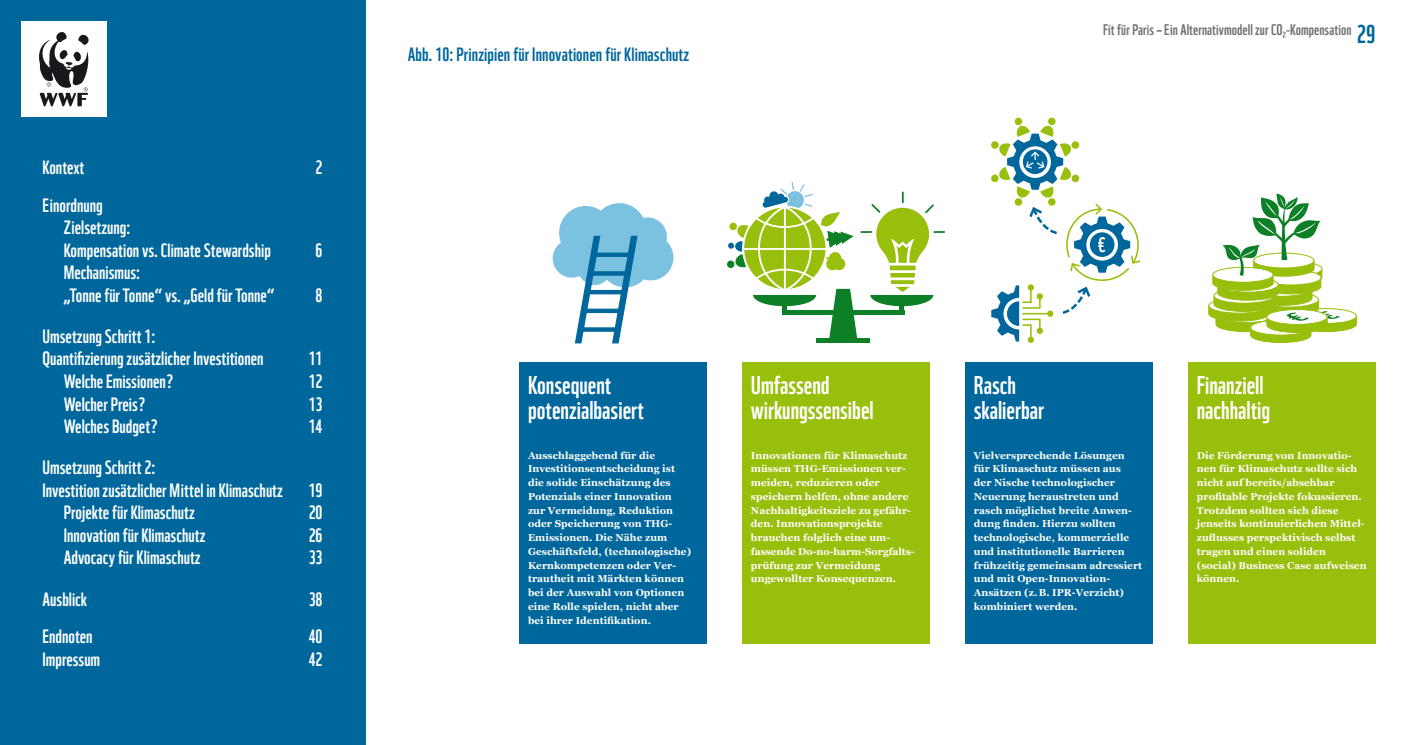
<style>
.page{position:relative;width:1418px;height:745px;background:#fff}
.page>*{position:absolute;margin:0;border:0;box-sizing:border-box;transform-origin:0 0}
.t1{font:25px/25px "WWF";color:#fff}
.t2{font:18.75px/22.5px "WWF";color:#fff}
.t3{font:18.75px "WWF";letter-spacing:.005em;color:#00679c}
.t4{font:15px "WWF";letter-spacing:.005em;color:#707173}
.t5{font:700 10px/13.8px "Georgia";letter-spacing:.005em;color:#fff}
.s1{font-size:25px;color:#00679c}
</style>
<div class="page">
<div style="left:0;top:0;width:365px;height:744px;background:#00679c"></div>
<div style="left:519px;top:361px;width:187px;height:282px;background:#00679c"></div>
<div style="left:965px;top:361px;width:187px;height:282px;background:#00679c"></div>
<div style="left:742px;top:361px;width:187px;height:282px;background:#98bf0c"></div>
<div style="left:1187px;top:361px;width:188px;height:282px;background:#98bf0c"></div>
<div style="left:816px;top:338px;width:53px;height:5px;background:#0d7f26"></div>
<svg style="left:727px;top:182px;width:218px;height:158px"></svg>
<svg style="left:552px;top:203px;width:121px;height:141px"></svg>
<svg style="left:991px;top:117px;width:150px;height:224px"></svg>
<svg style="left:1208px;top:193px;width:149px;height:150px"></svg>
<div style="left:21px;top:21px;width:85px;height:96px;background:#fff"></div>
<svg style="left:39px;top:32px;width:50px;height:74px"></svg>
<h2 class="t2" style="left:43px;top:155px;width:43px">Kontext</h2>
<h2 class="t2" style="left:316px;top:155px;width:8px">2</h2>
<h2 class="t2" style="left:64px;top:192px;width:209px;text-indent:-21px">Einordnung<br>Zielsetzung:<br>Kompensation vs. Climate Stewardship</h2>
<h2 class="t2" style="left:316px;top:237px;width:8px">6</h2>
<h2 class="t2" style="left:64px;top:260px;width:212px">Mechanismus:<br>„Tonne für Tonne“ vs. „Geld für Tonne“</h2>
<h2 class="t2" style="left:43px;top:324px;width:223px">Umsetzung Schritt 1:<br>Quantifizierung zusätzlicher Investitionen</h2>
<h2 class="t2" style="left:316px;top:282px;width:8px">8</h2>
<h2 class="t2" style="left:309px;top:346px;width:15px">11</h2>
<h2 class="t2" style="left:64px;top:369px;width:111px">Welche Emissionen ?</h2>
<h2 class="t2" style="left:309px;top:369px;width:15px">12</h2>
<h2 class="t2" style="left:64px;top:391px;width:83px">Welcher Preis ?</h2>
<h2 class="t2" style="left:309px;top:391px;width:15px">13</h2>
<h2 class="t2" style="left:64px;top:414px;width:95px">Welches Budget ?</h2>
<h2 class="t2" style="left:309px;top:414px;width:15px">14</h2>
<h2 class="t2" style="left:43px;top:455px;width:242px">Umsetzung Schritt 2:<br>Investition zusätzlicher Mittel in Klimaschutz</h2>
<h2 class="t2" style="left:309px;top:477px;width:15px">19</h2>
<h2 class="t2" style="left:64px;top:500px;width:132px">Projekte für Klimaschutz</h2>
<h2 class="t2" style="left:309px;top:500px;width:15px">20</h2>
<h2 class="t2" style="left:64px;top:522px;width:143px">Innovation für Klimaschutz</h2>
<h2 class="t2" style="left:309px;top:522px;width:15px">26</h2>
<h2 class="t2" style="left:64px;top:545px;width:138px">Advocacy für Klimaschutz</h2>
<h2 class="t2" style="left:309px;top:545px;width:15px">33</h2>
<h2 class="t2" style="left:43px;top:586px;width:46px">Ausblick</h2>
<h2 class="t2" style="left:309px;top:586px;width:15px">38</h2>
<h2 class="t2" style="left:43px;top:624px;width:52px">Endnoten</h2>
<h2 class="t2" style="left:309px;top:624px;width:15px">40</h2>
<h2 class="t2" style="left:43px;top:646px;width:59px">Impressum</h2>
<h2 class="t2" style="left:309px;top:646px;width:15px">42</h2>
<h2 class="t3" style="left:407px;top:42px;width:283px">Abb. 10: Prinzipien für Innovationen für Klimaschutz</h2>
<h3 class="t4" style="left:1103px;top:20px;width:274px">Fit für Paris – Ein Alternativmodell zur CO₂-Kompensation <span class="s1">29</span></h3>
<h1 class="t1" style="left:528px;top:371px;width:118px">Konsequent potenzialbasiert</h1>
<p class="t5" style="left:528px;top:447px;width:165px">Ausschlaggebend für die<br>Investitionsentscheidung ist die solide Einschätzung des<br>Potenzials einer Innovation zur Vermeidung, Reduktion oder Speicherung von THG-<br>Emissionen. Die Nähe zum<br>Geschäftsfeld, (technologische)<br>Kernkompetenzen oder Ver&shy;trautheit mit Märkten können bei der Auswahl von Optionen eine Rolle spielen, nicht aber bei ihrer Identifikation.</p>
<h1 class="t1" style="left:751px;top:371px;width:124px">Umfassend wirkungssensibel</h1>
<p class="t5" style="left:751px;top:447px;width:164px">Innovationen für Klimaschutz müssen THG-Emissionen ver&shy;meiden, reduzieren oder speichern helfen, ohne andere<br>Nachhaltigkeitsziele zu gefähr&shy;den. Innovationsprojekte brauchen folglich eine um&shy;fassende Do-no-harm-Sorgfalts&shy;prüfung zur Vermeidung ungewollter Konsequenzen.</p>
<h1 class="t1" style="left:973px;top:371px;width:72px">Rasch skalierbar</h1>
<p class="t5" style="left:973px;top:447px;width:170px">Vielversprechende Lösungen für Klimaschutz müssen aus<br>der Nische technologischer<br>Neuerung heraustreten und rasch möglichst breite Anwen&shy;dung finden. Hierzu sollten technologische, kommerzielle und institutionelle Barrieren frühzeitig gemeinsam adressiert und mit Open-Innovation-<br>Ansätzen (z.B. IPR-Verzicht) kombiniert werden.</p>
<h1 class="t1" style="left:1196px;top:371px;width:75px">Finanziell nachhaltig</h1>
<p class="t5" style="left:1196px;top:447px;width:171px">Die Förderung von Innovatio&shy;nen für Klimaschutz sollte sich nicht auf bereits/absehbar profitable Projekte fokussieren.<br>Trotzdem sollten sich diese jenseits kontinuierlichen Mittel&shy;zuflusses perspektivisch selbst tragen und einen soliden (social) Business Case aufweisen können.</p>
</div>
